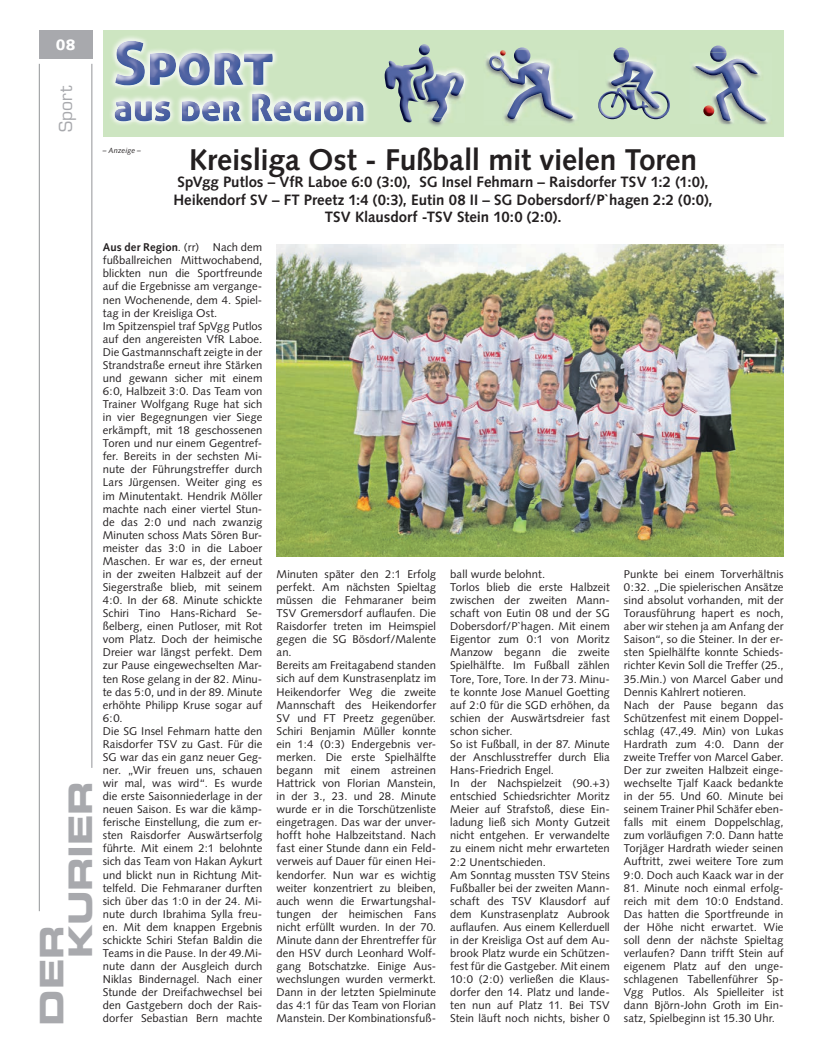
<style>
.page{position:relative;width:819px;height:1053px;background:#fff}
.page>*{position:absolute;margin:0;border:0;box-sizing:border-box;transform-origin:0 0}
.t1{font:32.5px/28.9px "Eurostile LT Std Bold Ex 2";letter-spacing:-.01em;color:#a8a9ad}
.t2{font:700 30px "Syntax LT Std";letter-spacing:-.01em;color:#231f20}
.t3{font:17.5px "Eurostile LT Std";color:#a8a9ad}
.t4{font:700 15px/17.5px "Syntax LT Std";color:#231f20;text-align:center}
.t5{font:900 15px "Syntax LT Std";color:#fff}
.t6{font:11.25px/13px "Syntax";letter-spacing:.005em;color:#231f20}
.t7{font:italic 7.5px "Syntax LT Std";letter-spacing:.01em;color:#231f20}
.s1{font-weight:700}
</style>
<div class="page">
<hr style="left:39px;top:64px;width:1px;height:847px;background:#939598">
<hr style="left:92px;top:64px;width:1px;height:703px;background:#939598">
<div style="left:39px;top:30px;width:53px;height:29px;background:#a8a9ad"></div>
<div style="left:103px;top:30px;width:680px;height:106px;background:#cde5c1"></div>
<img style="left:111px;top:37px;width:257px;height:88px">
<img style="left:115px;top:41px;width:158px;height:44px">
<img style="left:115px;top:93px;width:248px;height:28px">
<svg style="left:712px;top:45px;width:12px;height:3px"></svg>
<img style="left:710px;top:48px;width:16px;height:4px">
<img style="left:692px;top:52px;width:78px;height:73px">
<img style="left:695px;top:63px;width:70px;height:58px">
<svg style="left:727px;top:59px;width:31px;height:15px"></svg>
<svg style="left:713px;top:70px;width:3px;height:6px"></svg>
<svg style="left:703px;top:105px;width:11px;height:11px"></svg>
<svg style="left:616px;top:47px;width:10px;height:3px"></svg>
<img style="left:613px;top:50px;width:16px;height:5px">
<img style="left:606px;top:55px;width:40px;height:32px">
<img style="left:611px;top:61px;width:45px;height:26px">
<img style="left:598px;top:87px;width:72px;height:31px">
<svg style="left:621px;top:85px;width:15px;height:2px"></svg>
<img style="left:505px;top:121px;width:69px;height:3px">
<img style="left:485px;top:51px;width:92px;height:70px">
<img style="left:489px;top:56px;width:83px;height:63px">
<svg style="left:516px;top:47px;width:11px;height:3px"></svg>
<img style="left:514px;top:50px;width:16px;height:14px">
<svg style="left:491px;top:50px;width:14px;height:22px"></svg>
<svg style="left:419px;top:44px;width:11px;height:11px"></svg>
<img style="left:465px;top:75px;width:2px;height:12px">
<img style="left:429px;top:68px;width:36px;height:59px">
<img style="left:446px;top:72px;width:15px;height:3px">
<img style="left:433px;top:75px;width:13px;height:32px">
<svg style="left:434px;top:74px;width:13px;height:5px"></svg>
<svg style="left:433px;top:107px;width:9px;height:15px"></svg>
<img style="left:384px;top:57px;width:49px;height:65px">
<img style="left:276px;top:244px;width:507px;height:312px">
<p class="t5" style="left:56px;top:36px;width:21px">08</p>
<p class="t3" style="left:55px;top:132px;width:47px;rotate:-90deg">Sport</p>
<p class="t1" style="left:37px;top:958px;width:179px;text-indent:-67px;rotate:-90deg">Der<br>Kurier</p>
<p class="t7" style="left:103px;top:146px;width:40px">– Anzeige –</p>
<p class="t2" style="left:189px;top:142px;width:509px">Kreisliga Ost - Fußball mit vielen Toren</p>
<p class="t4" style="left:173px;top:173px;width:541px">SpVgg Putlos – VfR Laboe 6:0 (3:0), SG Insel Fehmarn – Raisdorfer TSV 1:2 (1:0),<br>Heikendorf SV – FT Preetz 1:4 (0:3), Eutin 08 II – SG Dobersdorf/P`hagen 2:2 (0:0),<br>TSV Klausdorf -TSV Stein 10:0 (2:0).</p>
<p class="t6" style="left:103px;top:241px;width:161px"><span class="s1">Aus der Region</span>. (rr) Nach dem fußballreichen Mittwochabend, blickten nun die Sportfreunde auf die Ergebnisse am vergange&shy;nen Wochenende, dem 4. Spiel&shy;tag in der Kreisliga Ost.<br>Im Spitzenspiel traf SpVgg Putlos auf den angereisten VfR Laboe.<br>Die Gastmannschaft zeigte in der<br>Strandstraße erneut ihre Stärken und gewann sicher mit einem<br>6:0, Halbzeit 3:0. Das Team von<br>Trainer Wolfgang Ruge hat sich in vier Begegnungen vier Siege erkämpft, mit 18 geschossenen<br>Toren und nur einem Gegentref&shy;fer. Bereits in der sechsten Mi&shy;nute der Führungstreffer durch<br>Lars Jürgensen. Weiter ging es im Minutentakt. Hendrik Möller machte nach einer viertel Stun&shy;de das 2:0 und nach zwanzig<br>Minuten schoss Mats Sören Bur&shy;meister das 3:0 in die Laboer<br>Maschen. Er war es, der erneut in der zweiten Halbzeit auf der<br>Siegerstraße blieb, mit seinem<br>4:0. In der 68. Minute schickte<br>Schiri Tino Hans-Richard Se&shy;ßelberg, einen Putloser, mit Rot vom Platz. Doch der heimische<br>Dreier war längst perfekt. Dem zur Pause eingewechselten Mar&shy;ten Rose gelang in der 82. Minu&shy;te das 5:0, und in der 89. Minute erhöhte Philipp Kruse sogar auf<br>6:0.<br>Die SG Insel Fehmarn hatte den<br>Raisdorfer TSV zu Gast. Für die<br>SG war das ein ganz neuer Geg&shy;ner. „Wir freuen uns, schauen wir mal, was wird“. Es wurde die erste Saisonniederlage in der neuen Saison. Es war die kämp&shy;ferische Einstellung, die zum er&shy;sten Raisdorfer Auswärtserfolg führte. Mit einem 2:1 belohnte sich das Team von Hakan Aykurt und blickt nun in Richtung Mit&shy;telfeld. Die Fehmaraner durften sich über das 1:0 in der 24. Mi&shy;nute durch Ibrahima Sylla freu&shy;en. Mit dem knappen Ergebnis schickte Schiri Stefan Baldin die<br>Teams in die Pause. In der 49.Mi&shy;nute dann der Ausgleich durch<br>Niklas Bindernagel. Nach einer<br>Stunde der Dreifachwechsel bei den Gastgebern doch der Rais&shy;dorfer Sebastian Bern machte</p>
<p class="t6" style="left:276px;top:567px;width:161px">Minuten später den 2:1 Erfolg perfekt. Am nächsten Spieltag müssen die Fehmaraner beim<br>TSV Gremersdorf auflaufen. Die<br>Raisdorfer treten im Heimspiel gegen die SG Bösdorf/Malente an.<br>Bereits am Freitagabend standen sich auf dem Kunstrasenplatz im<br>Heikendorfer Weg die zweite<br>Mannschaft des Heikendorfer<br>SV und FT Preetz gegenüber.<br>Schiri Benjamin Müller konnte ein 1:4 (0:3) Endergebnis ver&shy;merken. Die erste Spielhälfte begann mit einem astreinen<br>Hattrick von Florian Manstein, in der 3., 23. und 28. Minute wurde er in die Torschützenliste eingetragen. Das war der unver&shy;hofft hohe Halbzeitstand. Nach fast einer Stunde dann ein Feld&shy;verweis auf Dauer für einen Hei&shy;kendorfer. Nun war es wichtig weiter konzentriert zu bleiben, auch wenn die Erwartungshal&shy;tungen der heimischen Fans nicht erfüllt wurden. In der 70.<br>Minute dann der Ehrentreffer für den HSV durch Leonhard Wolf&shy;gang Botschatzke. Einige Aus&shy;wechslungen wurden vermerkt.<br>Dann in der letzten Spielminute das 4:1 für das Team von Florian<br>Manstein. Der Kombinationsfuß-</p>
<p class="t6" style="left:450px;top:567px;width:161px">ball wurde belohnt.<br>Torlos blieb die erste Halbzeit zwischen der zweiten Mann&shy;schaft von Eutin 08 und der SG<br>Dobersdorf/P`hagen. Mit einem<br>Eigentor zum 0:1 von Moritz<br>Manzow begann die zweite<br>Spielhälfte. Im Fußball zählen<br>Tore, Tore, Tore. In der 73. Minu&shy;te konnte Jose Manuel Goetting auf 2:0 für die SGD erhöhen, da schien der Auswärtsdreier fast schon sicher.<br>So ist Fußball, in der 87. Minute der Anschlusstreffer durch Elia<br>Hans-Friedrich Engel.<br>In der Nachspielzeit (90.+3) entschied Schiedsrichter Moritz<br>Meier auf Strafstoß, diese Ein&shy;ladung ließ sich Monty Gutzeit nicht entgehen. Er verwandelte zu einem nicht mehr erwarteten<br>2:2 Unentschieden.<br>Am Sonntag mussten TSV Steins<br>Fußballer bei der zweiten Mann&shy;schaft des TSV Klausdorf auf dem Kunstrasenplatz Aubrook auflaufen. Aus einem Kellerduell in der Kreisliga Ost auf dem Au&shy;brook Platz wurde ein Schützen&shy;fest für die Gastgeber. Mit einem<br>10:0 (2:0) verließen die Klaus&shy;dorfer den 14. Platz und lande&shy;ten nun auf Platz 11. Bei TSV<br>Stein läuft noch nichts, bisher 0</p>
<p class="t6" style="left:624px;top:567px;width:161px">Punkte bei einem Torverhältnis<br>0:32. „Die spielerischen Ansätze sind absolut vorhanden, mit der<br>Torausführung hapert es noch, aber wir stehen ja am Anfang der<br>Saison“, so die Steiner. In der er&shy;sten Spielhälfte konnte Schieds&shy;richter Kevin Soll die Treffer (25.,<br>35.Min.) von Marcel Gaber und<br>Dennis Kahlrert notieren.<br>Nach der Pause begann das<br>Schützenfest mit einem Doppel&shy;schlag (47.,49. Min) von Lukas<br>Hardrath zum 4:0. Dann der zweite Treffer von Marcel Gaber.<br>Der zur zweiten Halbzeit einge&shy;wechselte Tjalf Kaack bedankte in der 55. Und 60. Minute bei seinem Trainer Phil Schäfer eben&shy;falls mit einem Doppelschlag, zum vorläufigen 7:0. Dann hatte<br>Torjäger Hardrath wieder seinen<br>Auftritt, zwei weitere Tore zum<br>9:0. Doch auch Kaack war in der</p>
<p class="t6" style="left:624px;top:881px;width:161px;text-align:justify">81. Minute noch einmal erfolg&shy;reich mit dem 10:0 Endstand.<br>Das hatten die Sportfreunde in der Höhe nicht erwartet. Wie soll denn der nächste Spieltag verlaufen? Dann trifft Stein auf eigenem Platz auf den unge&shy;schlagenen Tabellenführer Sp-Vgg Putlos. Als Spielleiter ist dann Björn-John Groth im Ein&shy;satz, Spielbeginn ist 15.30 Uhr.</p>
</div>
